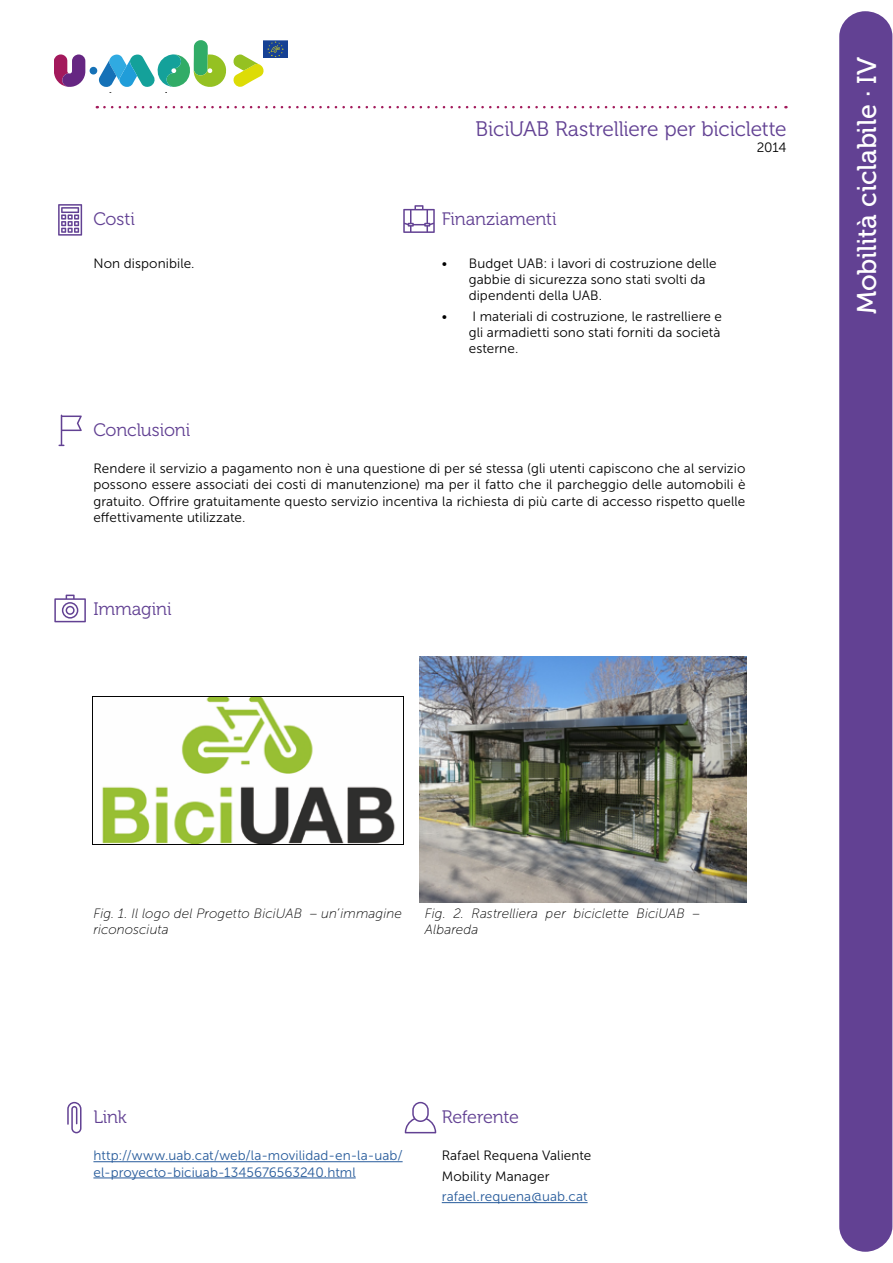
<style>
.page{position:relative;width:893px;height:1263px;background:#fff}
.page>*{position:absolute;margin:0;border:0;box-sizing:border-box;transform-origin:0 0}
.t1{font:27px "Museo 500";letter-spacing:-.01em;color:#fff}
.t2{font:21px "Museo 300";letter-spacing:-.01em;color:#624193}
.t3{font:18px "Museo 300";letter-spacing:-.01em;color:#624193}
.t4{font:13.5px/16.2px "Museo Sans 300";letter-spacing:.005em;color:#000}
.t5{font:13.5px/16.2px "Museo Sans 300";letter-spacing:.005em;color:#275b9b}
.t6{font:italic 13.5px/16.2px "Museo Sans 100";letter-spacing:.005em;color:#000}
</style>
<div class="page">
<div style="left:839px;top:11px;width:53px;height:1241px;background:#624193;border-radius:26px"></div>
<svg style="left:54px;top:54px;width:31px;height:33px"></svg>
<svg style="left:233px;top:54px;width:31px;height:33px"></svg>
<div style="left:90px;top:67px;width:7px;height:8px;background:#1571b7;border-radius:50%"></div>
<img style="left:263px;top:40px;width:25px;height:18px">
<svg style="left:99px;top:40px;width:128px;height:53px"></svg>
<svg style="left:104px;top:106px;width:682px;height:2px"></svg>
<hr style="left:93px;top:1161px;width:310px;height:1px;background:#275b9b">
<hr style="left:93px;top:1177px;width:263px;height:1px;background:#275b9b">
<hr style="left:442px;top:1202px;width:146px;height:1px;background:#275b9b">
<svg style="left:58px;top:415px;width:24px;height:31px"></svg>
<svg style="left:54px;top:595px;width:32px;height:27px"></svg>
<svg style="left:58px;top:204px;width:24px;height:32px"></svg>
<svg style="left:67px;top:1102px;width:15px;height:31px"></svg>
<svg style="left:403px;top:205px;width:32px;height:28px"></svg>
<svg style="left:405px;top:1102px;width:31px;height:31px"></svg>
<img style="left:92px;top:696px;width:311px;height:148px">
<img style="left:419px;top:656px;width:327px;height:246px">
<h2 class="t2" style="left:476px;top:117px;width:313px">BiciUAB Rastrelliere per biciclette</h2>
<p class="t4" style="left:757px;top:139px;width:31px">2014</p>
<h3 class="t3" style="left:93px;top:209px;width:43px">Costi</h3>
<h3 class="t3" style="left:442px;top:209px;width:117px">Finanziamenti</h3>
<p class="t4" style="left:93px;top:255px;width:103px">Non disponibile.</p>
<p class="t4" style="left:469px;top:255px;width:249px;text-indent:-27px">• Budget UAB: i lavori di costruzione delle gabbie di sicurezza sono stati svolti da dipendenti della UAB.</p>
<p class="t4" style="left:469px;top:308px;width:255px;text-align:justify;text-indent:-27px">• I materiali di costruzione, le rastrelliere e gli armadietti sono stati forniti da società esterne.</p>
<h3 class="t3" style="left:93px;top:420px;width:98px">Conclusioni</h3>
<p class="t4" style="left:93px;top:460px;width:654px;text-align:justify">Rendere il servizio a pagamento non è una questione di per sé stessa (gli utenti capiscono che al servizio possono essere associati dei costi di manutenzione) ma per il fatto che il parcheggio delle automobili è gratuito. Offrire gratuitamente questo servizio incentiva la richiesta di più carte di accesso rispetto quelle effettivamente utilizzate.</p>
<h3 class="t3" style="left:93px;top:599px;width:80px">Immagini</h3>
<h1 class="t1" style="left:852px;top:314px;width:259px;rotate:-90deg">Mobilità ciclabile · IV</h1>
<p class="t6" style="left:93px;top:905px;width:310px">Fig. 1. Il logo del Progetto BiciUAB – un’immagine riconosciuta</p>
<p class="t6" style="left:425px;top:905px;width:276px">Fig. 2. Rastrelliera per biciclette BiciUAB –<br>Albareda</p>
<h3 class="t3" style="left:93px;top:1107px;width:35px">Link</h3>
<h3 class="t3" style="left:442px;top:1107px;width:79px">Referente</h3>
<p class="t5" style="left:93px;top:1148px;width:311px">http://www.uab.cat/web/la-movilidad-en-la-uab/ el-proyecto-biciuab-1345676563240.html</p>
<p class="t4" style="left:442px;top:1145px;width:151px;line-height:20.4px">Rafael Requena Valiente<br>Mobility Manager</p>
<p class="t5" style="left:442px;top:1188px;width:147px">rafael.requena@uab.cat</p>
</div>
